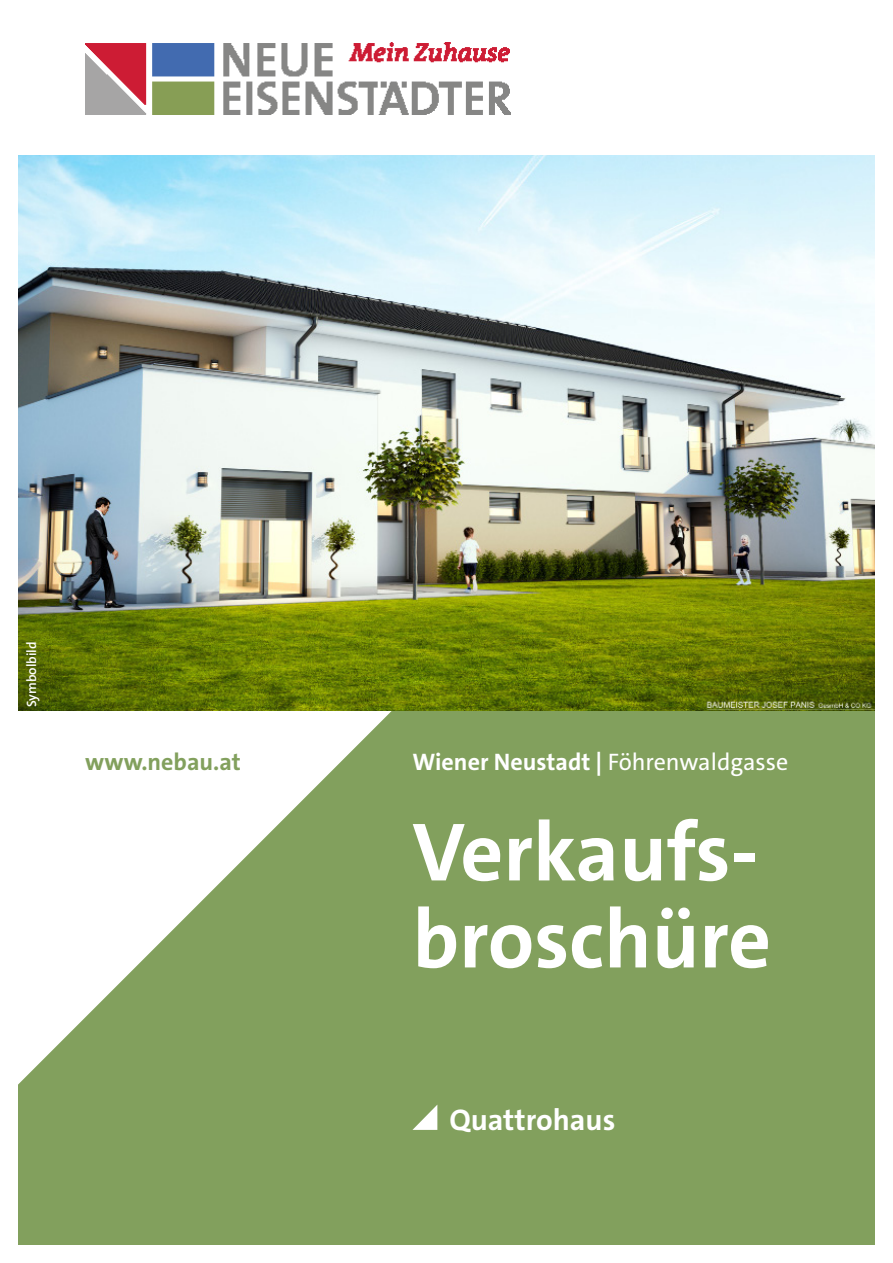
<style>
.page{position:relative;width:893px;height:1263px;background:#fff}
.page>*{position:absolute;margin:0;border:0;box-sizing:border-box;transform-origin:0 0}
.t1{font:700 83.55px/87px "The Sans";color:#fff}
.t2{font:700 30px "The Sans";color:#fff}
.t3{font:700 24px "The Sans";color:#fff}
.t4{font:700 24px "The Sans";color:#82a05d}
.t5{font:600 13.5px "The Sans";color:#fff}
.s1{font-weight:400}
</style>
<div class="page">
<div style="left:0;top:710px;width:893px;height:553px;background:#82a05d"></div>
<svg style="left:17px;top:710px;width:375px;height:392px"></svg>
<img style="left:18px;top:156px;width:857px;height:554px">
<img style="left:85px;top:43px;width:425px;height:71px">
<svg style="left:412px;top:1105px;width:25px;height:25px"></svg>
<div style="left:0;top:0;width:17px;height:1263px;background:#fff"></div>
<div style="left:876px;top:0;width:17px;height:1263px;background:#fff"></div>
<div style="left:0;top:1246px;width:893px;height:17px;background:#fff"></div>
<p class="t5" style="left:23px;top:707px;width:67px;rotate:-90deg">Symbolbild</p>
<p class="t4" style="left:85px;top:747px;width:157px">www.nebau.at</p>
<p class="t3" style="left:412px;top:747px;width:377px">Wiener Neustadt | <span class="s1">Föhrenwaldgasse</span></p>
<p class="t1" style="left:412px;top:809px;width:360px">Verkaufs&shy;broschüre</p>
<p class="t2" style="left:449px;top:1100px;width:167px">Quattrohaus</p>
</div>
